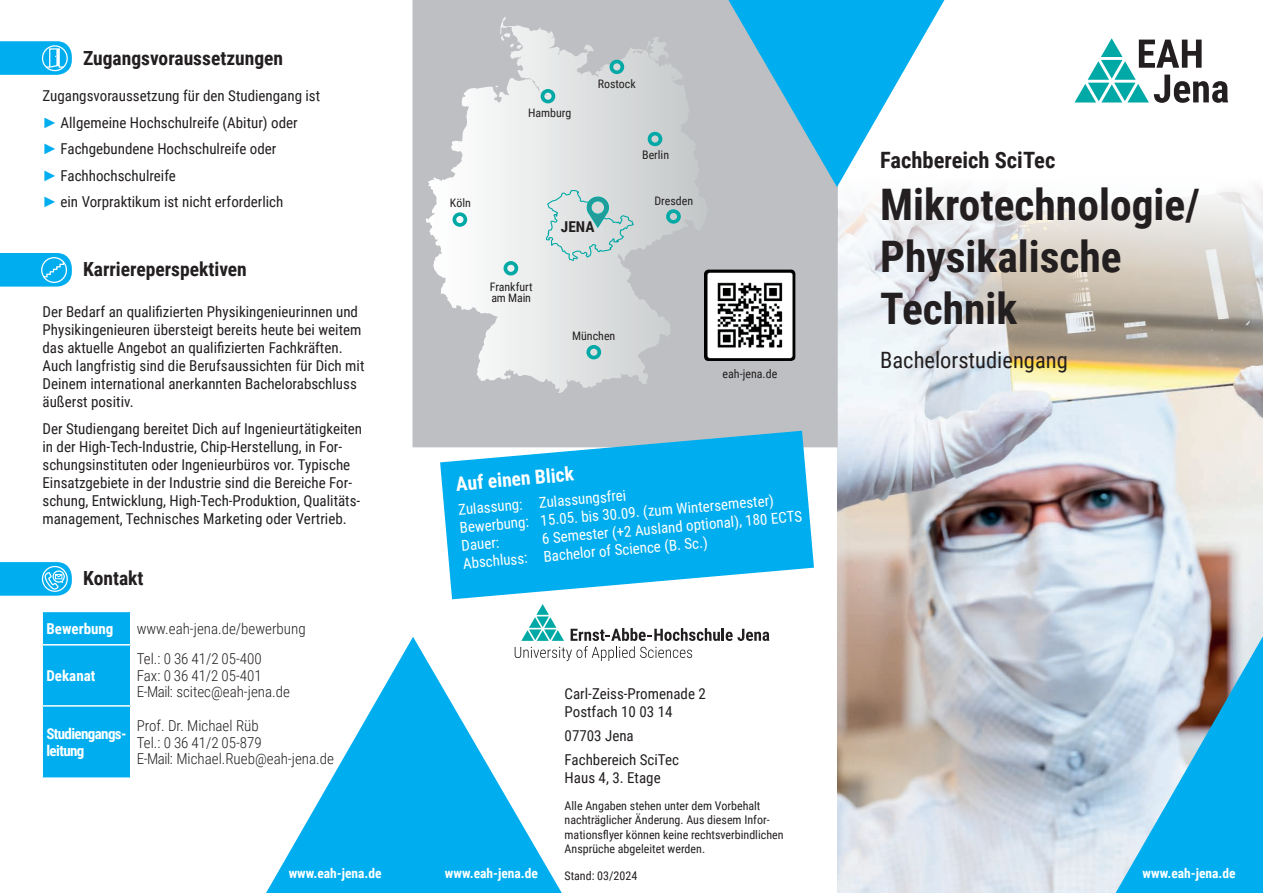
<style>
.page{position:relative;width:1263px;height:893px;background:#fff}
.page>*{position:absolute;margin:0;border:0;box-sizing:border-box;transform-origin:0 0}
.t1{font:700 43.5px/52.2px "Roboto Condensed";color:#231f20}
.t2{font:22.5px "Roboto Condensed";color:#231f20}
.t3{font:700 22.5px "Roboto Condensed";color:#231f20}
.t4{font:700 19.5px "Roboto Condensed";color:#231f20}
.t5{font:700 19.5px "Roboto Condensed";color:#fff}
.t6{font:15px/18px "Roboto Condensed";color:#231f20}
.t7{font:300 15px/16.5px "Roboto Condensed";color:#231f20}
.t8{font:15px/18px "Roboto Condensed";color:#fff}
.t9{font:700 15px/16.5px "Roboto Condensed";letter-spacing:-.04em;color:#fff}
.t10{font:700 15px "Roboto Condensed";color:#fff}
.t11{font:700 15px "Roboto Condensed";color:#231f20}
.t12{font:700 13.5px "Roboto Condensed";color:#fff}
.t13{font:12px/14.4px "Roboto Condensed";color:#231f20}
.t14{font:11.7px/11.2px "Roboto Condensed";color:#231f20}
.s1{font-family:"Arial";color:#00aeef}
</style>
<div class="page">
<img style="left:838px;top:449px;width:425px;height:444px">
<svg style="left:838px;top:102px;width:425px;height:347px"></svg>
<svg style="left:1115px;top:637px;width:148px;height:256px;background:#62bbdf"></svg>
<svg style="left:266px;top:637px;width:296px;height:256px;fill:#00aeef"></svg>
<svg style="left:412px;top:0;width:426px;height:447px;background:#cdced0"></svg>
<svg style="left:500px;top:19px;width:39px;height:77px;background:#d8d9db"></svg>
<div style="left:648px;top:132px;width:14px;height:14px;border:4px solid #00a9a5;border-radius:50%"></div>
<div style="left:609px;top:60px;width:15px;height:14px;border:4px solid #00a9a5;border-radius:50%"></div>
<div style="left:666px;top:209px;width:15px;height:15px;border:4px solid #00a9a5;border-radius:50%"></div>
<div style="left:541px;top:89px;width:14px;height:14px;border:4px solid #00a9a5;border-radius:50%"></div>
<div style="left:586px;top:345px;width:15px;height:14px;border:4px solid #00a9a5;border-radius:50%"></div>
<div style="left:453px;top:212px;width:14px;height:15px;border:4px solid #00a9a5;border-radius:50%"></div>
<div style="left:504px;top:261px;width:14px;height:14px;border:4px solid #00a9a5;border-radius:50%"></div>
<svg style="left:545px;top:189px;width:89px;height:72px;background:#c5d8d8"></svg>
<img style="left:704px;top:270px;width:91px;height:91px">
<svg style="left:728px;top:0;width:216px;height:187px"></svg>
<svg style="left:1074px;top:38px;width:154px;height:65px"></svg>
<svg style="left:439px;top:430px;width:376px;height:170px;background:#32baed"></svg>
<svg style="left:0;top:253px;width:72px;height:34px;background:#1bb6f0"></svg>
<svg style="left:0;top:41px;width:72px;height:34px;background:#22b8f1"></svg>
<svg style="left:0;top:562px;width:72px;height:34px;background:#24b9f1"></svg>
<div style="left:43px;top:612px;width:87px;height:165px;background:#00aeef"></div>
<hr style="left:131px;top:644px;width:238px;height:2px;background:#fff">
<hr style="left:131px;top:705px;width:238px;height:2px;background:#fff">
<hr style="left:41px;top:644px;width:90px;height:2px;background:#fff">
<hr style="left:41px;top:705px;width:90px;height:2px;background:#fff">
<svg style="left:515px;top:604px;width:254px;height:57px"></svg>
<h3 class="t4" style="left:83px;top:45px;width:202px">Zugangsvoraussetzungen</h3>
<p class="t6" style="left:43px;top:82px;width:279px;line-height:26.5px">Zugangsvoraussetzung für den Studiengang ist <span class="s1">►</span> Allgemeine Hochschulreife (Abitur) oder<br><span class="s1">►</span> Fachgebundene Hochschulreife oder<br><span class="s1">►</span> Fachhochschulreife<br><span class="s1">►</span> ein Vorpraktikum ist nicht erforderlich</p>
<h3 class="t4" style="left:83px;top:255px;width:165px">Karriereperspektiven</h3>
<p class="t6" style="left:43px;top:303px;width:323px">Der Bedarf an qualifizierten Physikingenieurinnen und Physikingenieuren übersteigt bereits heute bei weitem das aktuelle Angebot an qualifizierten Fachkräften.<br>Auch langfristig sind die Berufsaussichten für Dich mit Deinem international anerkannten Bachelorabschluss äußerst positiv.</p>
<p class="t6" style="left:43px;top:419px;width:321px">Der Studiengang bereitet Dich auf Ingenieurtätigkeiten in der High-Tech-Industrie, Chip-Herstellung, in For&shy;schungsinstituten oder Ingenieurbüros vor. Typische Einsatzgebiete in der Industrie sind die Bereiche For&shy;schung, Entwicklung, High-Tech-Produktion, Qualitäts&shy;management, Technisches Marketing oder Vertrieb.</p>
<p class="t14" style="left:450px;top:197px;width:22px">Köln</p>
<p class="t14" style="left:528px;top:107px;width:45px">Hamburg</p>
<p class="t14" style="left:598px;top:78px;width:40px">Rostock</p>
<p class="t14" style="left:642px;top:149px;width:29px">Berlin</p>
<p class="t14" style="left:654px;top:195px;width:40px">Dresden</p>
<p class="t14" style="left:490px;top:280px;width:44px">Frankfurt am Main</p>
<p class="t11" style="left:561px;top:216px;width:35px">JENA</p>
<p class="t14" style="left:572px;top:330px;width:45px">München</p>
<p class="t13" style="left:722px;top:366px;width:56px">eah-jena.de</p>
<h3 class="t5" style="left:455px;top:470px;width:120px;rotate:-5deg">Auf einen Blick</h3>
<p class="t8" style="left:457px;top:500px;width:317px;rotate:-5deg">Zulassung: Zulassungsfrei<br>Bewerbung: 15.05. bis 30.09. (zum Wintersemester)<br>Dauer:</p>
<p class="t8" style="left:460px;top:536px;width:343px;text-indent:81px;rotate:-5deg">6 Semester (+2 Ausland optional), 180 ECTS<br>Abschluss: Bachelor of Science (B. Sc.)</p>
<h2 class="t3" style="left:880px;top:144px;width:177px">Fachbereich SciTec</h2>
<h1 class="t1" style="left:880px;top:177px;width:321px">Mikrotechnologie/<br>Physikalische<br>Technik</h1>
<h2 class="t2" style="left:880px;top:344px;width:189px">Bachelorstudiengang</h2>
<h3 class="t4" style="left:83px;top:565px;width:62px">Kontakt</h3>
<p class="t10" style="left:46px;top:618px;width:68px">Bewerbung</p>
<p class="t7" style="left:137px;top:620px;width:170px">www.eah-jena.de/bewerbung</p>
<p class="t10" style="left:46px;top:665px;width:50px">Dekanat</p>
<p class="t7" style="left:137px;top:650px;width:155px">Tel.: 0 36 41/2 05-400<br>Fax: 0 36 41/2 05-401<br>E-Mail: scitec@eah-jena.de</p>
<p class="t6" style="left:565px;top:684px;width:143px">Carl-Zeiss-Promenade 2<br>Postfach 10 03 14</p>
<p class="t6" style="left:565px;top:723px;width:116px;line-height:24px">07703 Jena<br>Fachbereich SciTec</p>
<p class="t6" style="left:565px;top:768px;width:98px">Haus 4, 3. Etage</p>
<p class="t13" style="left:565px;top:798px;width:220px">Alle Angaben stehen unter dem Vorbehalt nachträglicher Änderung. Aus diesem Infor&shy;mationsflyer können keine rechtsverbindlichen Ansprüche abgeleitet werden.</p>
<p class="t13" style="left:564px;top:868px;width:74px">Stand: 03/2024</p>
<p class="t9" style="left:46px;top:725px;width:82px">Studiengangs&shy;leitung</p>
<p class="t7" style="left:137px;top:717px;width:199px">Prof. Dr. Michael Rüb<br>Tel.: 0 36 41/2 05-879<br>E-Mail: Michael.Rueb@eah-jena.de</p>
<p class="t12" style="left:289px;top:864px;width:94px">www.eah-jena.de</p>
<p class="t12" style="left:445px;top:864px;width:94px">www.eah-jena.de</p>
<p class="t12" style="left:1143px;top:864px;width:94px">www.eah-jena.de</p>
</div>
